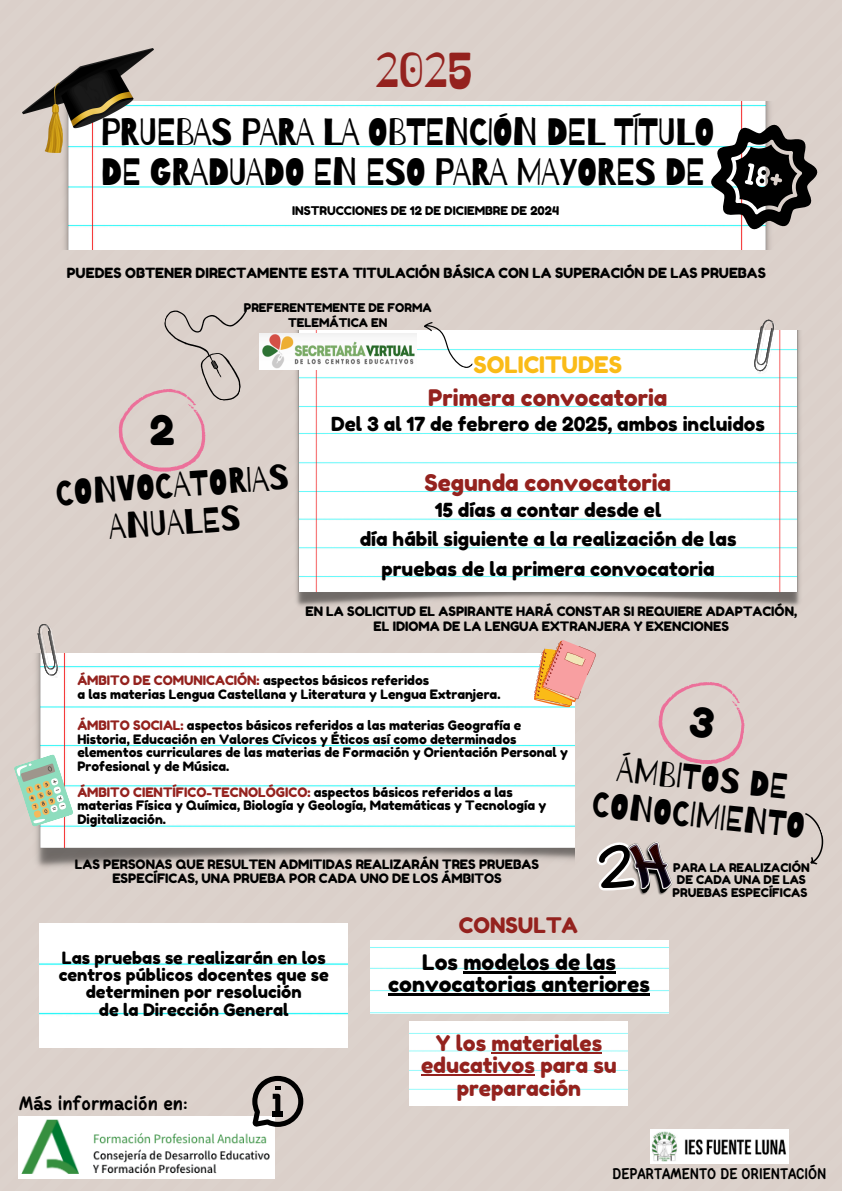
<style>
.page{position:relative;width:842px;height:1191px;background:#fff}
.page>*{position:absolute;margin:0;border:0;box-sizing:border-box;transform-origin:0 0}
.t1{font:48.8px "Barriecito";color:#94221e}
.t2{font:40.6px "Fredoka One";color:#000}
.t3{font:37.9px/40.5px "Barriecito";letter-spacing:-.02em;color:#000}
.t4{font:35.3px/37.5px "Barriecito";color:#000;text-align:center}
.t5{font:22.8px "Fredoka One";color:#94221e}
.t6{font:22.8px "Fredoka One";color:#fabb17}
.t7{font:21.4px/22.5px "Fredoka One";color:#94221e;text-align:center}
.t8{font:21.4px/22.5px "Fredoka One";color:#000;text-align:center}
.t9{font:19.4px/29.2px "Fredoka One";color:#000;text-align:center}
.t10{font:700 19.3px "Cakerolli";color:#000}
.t11{font:17px/17.3px "Fredoka One";color:#000;text-align:center}
.t12{font:700 15.4px "Cakerolli";color:#000}
.t13{font:14px "Fredoka One";color:#000}
.t14{font:13px/13.5px "Fredoka One";color:#000;text-align:center}
.t15{font:12px/12.8px "Fredoka One";color:#000;text-align:center}
.s1{color:#94221e}
</style>
<div class="page">
<div style="left:0;top:0;width:842px;height:1190px;background:#dbd1cb"></div>
<img style="left:32px;top:653px;width:542px;height:219px">
<img style="left:60px;top:102px;width:714px;height:147px">
<img style="left:293px;top:330px;width:509px;height:280px">
<svg style="left:13px;top:753px;width:61px;height:74px"></svg>
<svg style="left:529px;top:636px;width:71px;height:74px"></svg>
<img style="left:370px;top:940px;width:298px;height:73px">
<svg style="left:35px;top:620px;width:25px;height:59px"></svg>
<img style="left:35px;top:621px;width:26px;height:57px">
<img style="left:40px;top:923px;width:308px;height:124px">
<svg style="left:701px;top:112px;width:127px;height:130px"></svg>
<img style="left:23px;top:48px;width:131px;height:104px">
<img style="left:259px;top:334px;width:157px;height:35px">
<svg style="left:119px;top:290px;width:140px;height:181px"></svg>
<svg style="left:418px;top:320px;width:61px;height:49px"></svg>
<svg style="left:596px;top:842px;width:30px;height:48px"></svg>
<img style="left:626px;top:841px;width:46px;height:54px">
<svg style="left:794px;top:810px;width:37px;height:56px"></svg>
<img style="left:18px;top:1116px;width:256px;height:62px">
<svg style="left:252px;top:1075px;width:51px;height:51px"></svg>
<img style="left:650px;top:1129px;width:139px;height:33px">
<svg style="left:752px;top:315px;width:24px;height:60px"></svg>
<img style="left:752px;top:317px;width:25px;height:56px">
<hr style="left:463px;top:970px;width:153px;height:2px;background:#000">
<hr style="left:388px;top:993px;width:262px;height:2px;background:#000">
<img style="left:409px;top:1021px;width:218px;height:84px">
<hr style="left:492px;top:1051px;width:110px;height:2px;background:#94221e">
<hr style="left:421px;top:1074px;width:114px;height:1px;background:#94221e">
<svg style="left:652px;top:673px;width:100px;height:97px"></svg>
<p class="t1" style="left:375px;top:40px;width:99px">2025</p>
<h1 class="t3" style="left:101px;top:111px;width:616px">PRUEBAS PARA LA OBTENCIÓN DEL TÍTULO<br>DE GRADUADO EN ESO PARA MAYORES DE</h1>
<p class="t15" style="left:292px;top:204px;width:269px">INSTRUCCIONES DE 12 DE DICIEMBRE DE 2024</p>
<p class="t13" style="left:67px;top:264px;width:700px">PUEDES OBTENER DIRECTAMENTE ESTA TITULACIÓN BÁSICA CON LA SUPERACIÓN DE LAS PRUEBAS</p>
<p class="t15" style="left:244px;top:300px;width:189px;line-height:15px">PREFERENTEMENTE DE FORMA<br>TELEMÁTICA EN</p>
<p class="t2" style="left:150px;top:405px;width:26px">2</p>
<p class="t4" style="left:54px;top:474px;width:235px;rotate:-4deg">CONVOCATORIAS<br>ANUALES</p>
<p class="t6" style="left:473px;top:350px;width:150px">SOLICITUDES</p>
<p class="t5" style="left:428px;top:383px;width:241px">Primera convocatoria</p>
<p class="t9" style="left:331px;top:409px;width:435px">Del 3 al 17 de febrero de 2025, ambos incluidos</p>
<p class="t5" style="left:424px;top:469px;width:248px">Segunda convocatoria</p>
<p class="t9" style="left:360px;top:495px;width:378px">15 días a contar desde el<br>día hábil siguiente a la realización de las pruebas de la primera convocatoria</p>
<h3 class="t14" style="left:305px;top:602px;width:493px;line-height:15.8px">EN LA SOLICITUD EL ASPIRANTE HARÁ CONSTAR SI REQUIERE ADAPTACIÓN,<br>EL IDIOMA DE LA LENGUA EXTRANJERA Y EXENCIONES</h3>
<h6 class="t14" style="left:77px;top:673px;width:353px"><span class="s1">ÁMBITO DE COMUNICACIÓN:</span> aspectos básicos referidos</h6>
<h4 class="t14" style="left:77px;top:687px;width:425px">a las materias Lengua Castellana y Literatura y Lengua Extranjera.</h4>
<h6 class="t14" style="left:77px;top:718px;width:492px;text-align:left"><span class="s1">ÁMBITO SOCIAL:</span> aspectos básicos referidos a las materias Geografía e Historia, Educación en Valores Cívicos y Éticos así como determinados elementos curriculares de las materias de Formación y Orientación Personal y Profesional y de Música.</h6>
<p class="t14" style="left:77px;top:785px;width:471px;text-align:left"><span class="s1">ÁMBITO CIENTÍFICO-TECNOLÓGICO:</span> aspectos básicos referidos a las materias Física y Química, Biología y Geología, Matemáticas y Tecnología y<br>Digitalización.</p>
<h4 class="t4" style="left:598px;top:747px;width:216px;rotate:6deg">ÁMBITOS DE<br>CONOCIMIENTO</h4>
<h2 class="t14" style="left:75px;top:857px;width:466px">LAS PERSONAS QUE RESULTEN ADMITIDAS REALIZARÁN TRES PRUEBAS<br>ESPECÍFICAS, UNA PRUEBA POR CADA UNO DE LOS ÁMBITOS</h2>
<p class="t15" style="left:672px;top:860px;width:139px">PARA LA REALIZACIÓN<br>DE CADA UNA DE LAS<br>PRUEBAS ESPECÍFICAS</p>
<p class="t11" style="left:59px;top:948px;width:272px">Las pruebas se realizarán en los centros públicos docentes que se determinen por resolución</p>
<p class="t11" style="left:99px;top:1000px;width:191px">de la Dirección General</p>
<p class="t10" style="left:19px;top:1094px;width:170px">Más información en:</p>
<p class="t7" style="left:459px;top:913px;width:121px">CONSULTA</p>
<p class="t8" style="left:388px;top:950px;width:263px">Los modelos de las convocatorias anteriores</p>
<p class="t7" style="left:421px;top:1031px;width:197px">Y los materiales educativos para su preparación</p>
<p class="t12" style="left:613px;top:1166px;width:215px">DEPARTAMENTO DE ORIENTACIÓN</p>
</div>
